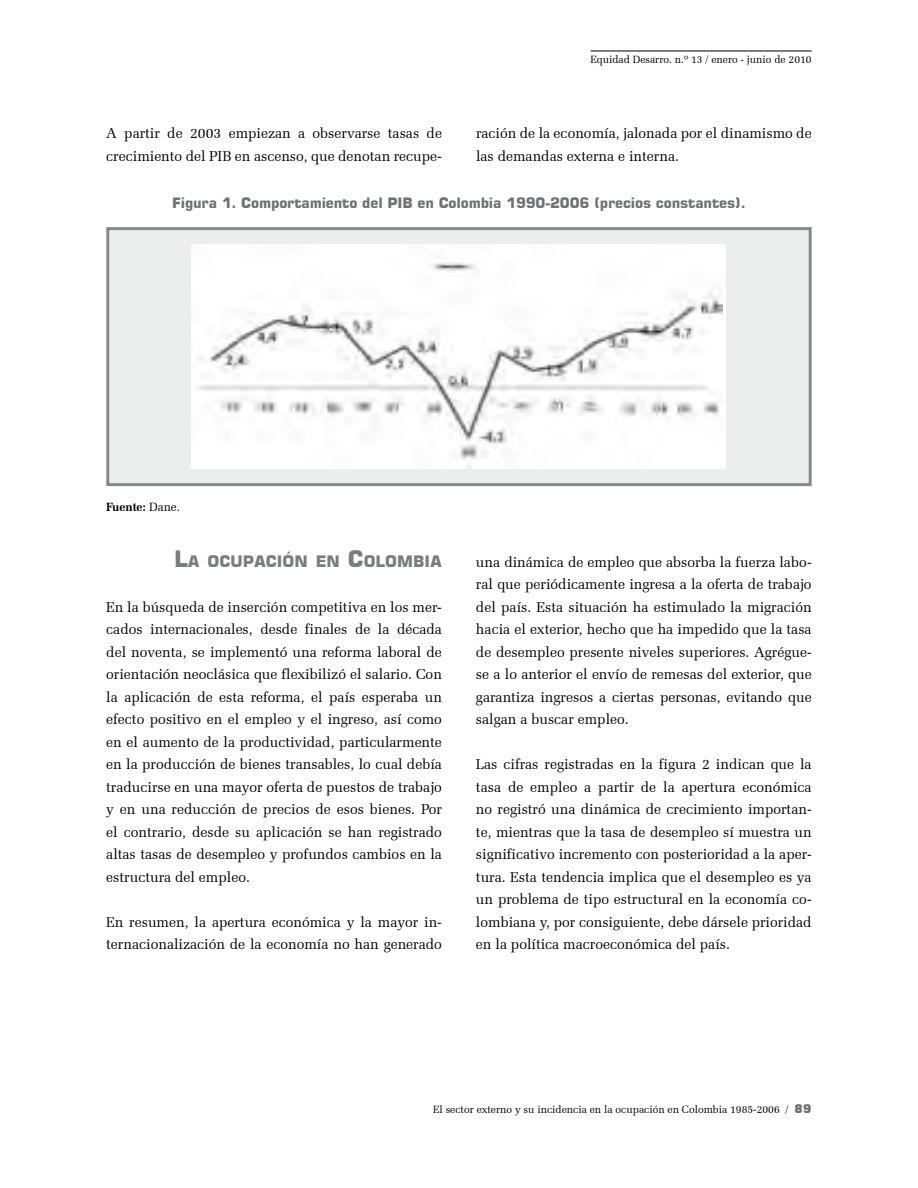
<style>
.page{position:relative;width:918px;height:1188px;background:#fff}
.page>*{position:absolute;margin:0;border:0;box-sizing:border-box;transform-origin:0 0}
.t1{font:700 15.75px "Square 721 BT";color:#7b7c7e}
.t2{font:14.25px/22.5px "Zapf Elliptical 711 BT";color:#000}
.t3{font:700 14.25px "Square 721 BT";letter-spacing:-.01em;color:#707172}
.t4{font:700 12px "Zapf Elliptical 711 BT";color:#000}
.t5{font:10.5px "Zapf Elliptical 711 BT";color:#000}
.s1{font-weight:400}
.s2{font-size:22.5px}
.s3{font-family:"Square 721 Blk";font-size:12px;color:#707172}
</style>
<div class="page">
<hr style="left:591px;top:51px;width:221px;height:1px;background:#000">
<div style="left:106px;top:227px;width:706px;height:259px;background:#eceded;border:3px solid #87888a"></div>
<img style="left:192px;top:245px;width:530px;height:224px">
<p class="t5" style="left:591px;top:53px;width:223px">Equidad Desarro. n.º 13 / enero - junio de 2010</p>
<p class="t2" style="left:106px;top:122px;width:337px">A partir de 2003 empiezan a observarse tasas de crecimiento del PIB en ascenso, que denotan recupe-</p>
<p class="t2" style="left:476px;top:122px;width:337px">ración de la economía, jalonada por el dinamismo de las demandas externa e interna.</p>
<p class="t3" style="left:172px;top:194px;width:575px">Figura 1. Comportamiento del PIB en Colombia 1990-2006 (precios constantes).</p>
<p class="t4" style="left:106px;top:500px;width:75px">Fuente: <span class="s1">Dane.</span></p>
<p class="t1" style="left:174px;top:552px;width:269px"><span class="s2">L</span>A OCUPACIÓN EN <span class="s2">C</span>OLOMBIA</p>
<p class="t2" style="left:106px;top:596px;width:337px;text-align:justify">En la búsqueda de inserción competitiva en los mer&shy;cados internacionales, desde finales de la década del noventa, se implementó una reforma laboral de orientación neoclásica que flexibilizó el salario. Con la aplicación de esta reforma, el país esperaba un efecto positivo en el empleo y el ingreso, así como en el aumento de la productividad, particularmente en la producción de bienes transables, lo cual debía traducirse en una mayor oferta de puestos de trabajo y en una reducción de precios de esos bienes. Por el contrario, desde su aplicación se han registrado altas tasas de desempleo y profundos cambios en la estructura del empleo.</p>
<p class="t2" style="left:106px;top:911px;width:337px">En resumen, la apertura económica y la mayor in&shy;ternacionalización de la economía no han generado</p>
<p class="t2" style="left:476px;top:551px;width:337px;text-align:justify">una dinámica de empleo que absorba la fuerza labo&shy;ral que periódicamente ingresa a la oferta de trabajo del país. Esta situación ha estimulado la migración hacia el exterior, hecho que ha impedido que la tasa de desempleo presente niveles superiores. Agrégue&shy;se a lo anterior el envío de remesas del exterior, que garantiza ingresos a ciertas personas, evitando que salgan a buscar empleo.</p>
<p class="t2" style="left:476px;top:753px;width:337px;text-align:justify">Las cifras registradas en la figura 2 indican que la tasa de empleo a partir de la apertura económica no registró una dinámica de crecimiento importan&shy;te, mientras que la tasa de desempleo sí muestra un significativo incremento con posterioridad a la aper&shy;tura. Esta tendencia implica que el desempleo es ya un problema de tipo estructural en la economía co&shy;lombiana y, por consiguiente, debe dársele prioridad en la política macroeconómica del país.</p>
<p class="t5" style="left:433px;top:1103px;width:380px">El sector externo y su incidencia en la ocupación en Colombia 1985-2006 / <span class="s3">89</span></p>
</div>
